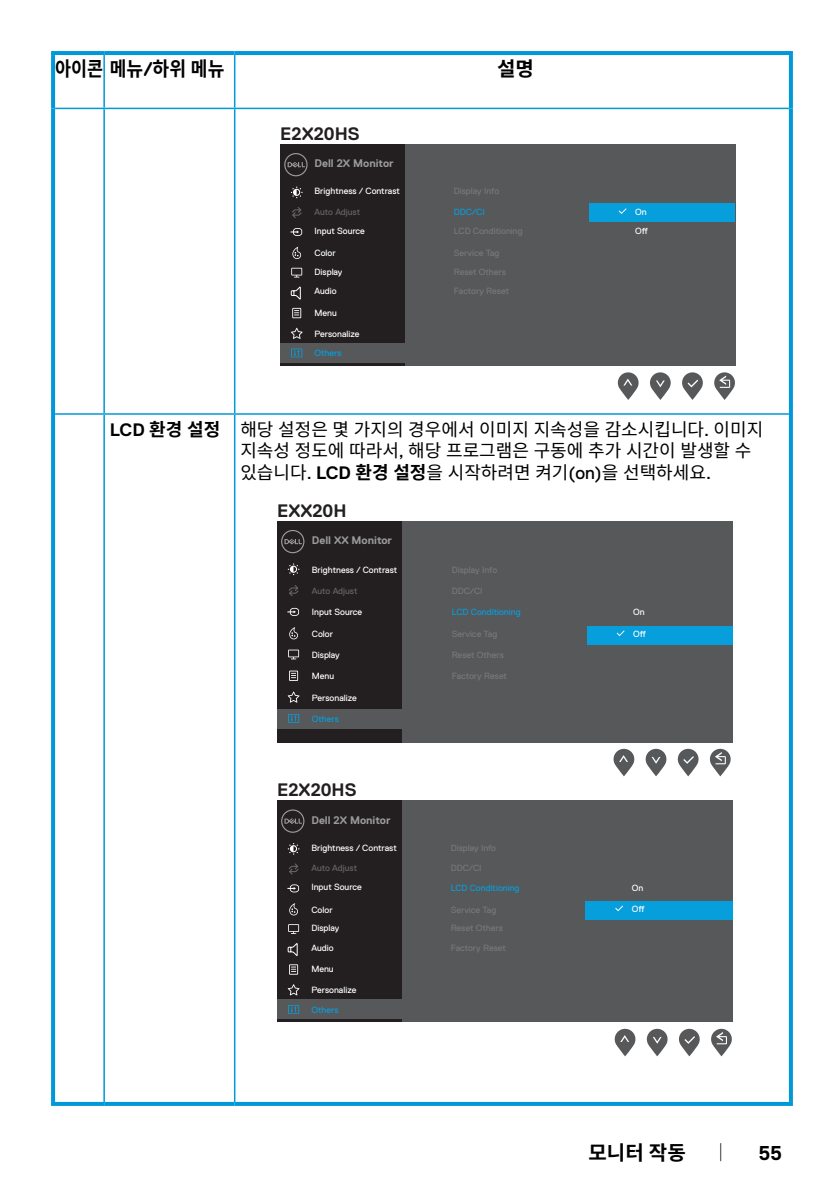
<style>
.page{position:relative;width:840px;height:1191px;background:#fff}
.page>*{position:absolute;margin:0;border:0;box-sizing:border-box;transform-origin:0 0}
.t1{font:700 20px "Noto Sans CJ Ksc";color:#000;scale:.87 1}
.t2{font:700 20px "Noto Sans CJ Ksc";color:#000}
.t3{font:700 20px "Dell Replica";color:#000}
.t4{font:18px/21.6px "Noto Sans CJ Ksc";color:#000}
.t5{font:700 18px "Dell Replica";color:#231f20}
.t6{font:700 11px "Dell Replica";color:#9b9b9b}
.t7{font:9px/18.4px "Dell Replica";color:#fff}
.t8{font:9px/19px "Dell Replica";color:#787878}
.t9{font:9px "Dell Replica";color:#069edb}
.t10{font:9px "Dell Replica";color:#646464}
.s1{font-family:"Dell Replica"}
.s2{font-family:"Dell Replica";font-weight:700}
.s3{font-weight:700}
</style>
<div class="page">
<hr style="left:51px;top:51px;width:53px;height:4px;background:#0098d9">
<svg style="left:51px;top:55px;width:4px;height:53px"></svg>
<hr style="left:104px;top:51px;width:130px;height:4px;background:#0098d9">
<hr style="left:234px;top:51px;width:558px;height:4px;background:#0098d9">
<svg style="left:788px;top:55px;width:4px;height:53px"></svg>
<svg style="left:51px;top:108px;width:4px;height:306px"></svg>
<svg style="left:788px;top:108px;width:4px;height:306px"></svg>
<hr style="left:103px;top:55px;width:2px;height:53px;background:#0098d9">
<hr style="left:234px;top:55px;width:1px;height:53px;background:#0098d9">
<hr style="left:55px;top:108px;width:49px;height:1px;background:#0098d9">
<hr style="left:104px;top:108px;width:130px;height:1px;background:#0098d9">
<hr style="left:103px;top:109px;width:2px;height:304px;background:#0098d9">
<hr style="left:234px;top:108px;width:554px;height:1px;background:#0098d9">
<hr style="left:234px;top:109px;width:1px;height:304px;background:#0098d9">
<hr style="left:55px;top:413px;width:49px;height:2px;background:#0098d9">
<hr style="left:104px;top:413px;width:130px;height:2px;background:#0098d9">
<hr style="left:103px;top:415px;width:2px;height:687px;background:#0098d9">
<hr style="left:234px;top:413px;width:554px;height:2px;background:#0098d9">
<hr style="left:234px;top:415px;width:1px;height:687px;background:#0098d9">
<svg style="left:51px;top:414px;width:4px;height:688px;background:#0499d9"></svg>
<svg style="left:788px;top:414px;width:4px;height:688px;background:#3aafe1"></svg>
<svg style="left:51px;top:1102px;width:53px;height:4px"></svg>
<svg style="left:104px;top:1102px;width:130px;height:4px"></svg>
<svg style="left:234px;top:1102px;width:558px;height:4px;background:#0499d9"></svg>
<svg style="left:714px;top:372px;width:20px;height:28px"></svg>
<svg style="left:650px;top:372px;width:20px;height:28px"></svg>
<svg style="left:617px;top:372px;width:21px;height:28px"></svg>
<svg style="left:682px;top:372px;width:20px;height:28px"></svg>
<div style="left:280px;top:144px;width:455px;height:221px;background:#57585a"></div>
<div style="left:280px;top:144px;width:125px;height:221px;background:#231f20"></div>
<div style="left:280px;top:343px;width:125px;height:20px;background:#57585a"></div>
<svg style="left:284px;top:153px;width:23px;height:23px"></svg>
<svg style="left:291px;top:187px;width:11px;height:11px"></svg>
<svg style="left:292px;top:207px;width:9px;height:11px"></svg>
<svg style="left:292px;top:247px;width:9px;height:12px"></svg>
<svg style="left:291px;top:268px;width:11px;height:9px"></svg>
<svg style="left:292px;top:308px;width:9px;height:10px"></svg>
<svg style="left:291px;top:328px;width:11px;height:11px"></svg>
<svg style="left:291px;top:348px;width:11px;height:9px"></svg>
<svg style="left:290px;top:228px;width:12px;height:8px"></svg>
<svg style="left:290px;top:286px;width:11px;height:13px"></svg>
<div style="left:588px;top:203px;width:146px;height:19px;background:#069edb"></div>
<svg style="left:618px;top:208px;width:8px;height:6px"></svg>
<div style="left:277px;top:521px;width:455px;height:221px;background:#57585a"></div>
<div style="left:277px;top:521px;width:125px;height:221px;background:#231f20"></div>
<div style="left:277px;top:709px;width:125px;height:20px;background:#57585a"></div>
<svg style="left:281px;top:530px;width:23px;height:23px"></svg>
<svg style="left:287px;top:563px;width:12px;height:12px"></svg>
<svg style="left:289px;top:585px;width:9px;height:11px"></svg>
<svg style="left:289px;top:627px;width:9px;height:12px"></svg>
<svg style="left:288px;top:649px;width:11px;height:10px"></svg>
<svg style="left:289px;top:670px;width:9px;height:11px"></svg>
<svg style="left:287px;top:691px;width:12px;height:11px"></svg>
<svg style="left:288px;top:714px;width:11px;height:9px"></svg>
<svg style="left:287px;top:608px;width:12px;height:8px"></svg>
<div style="left:586px;top:625px;width:146px;height:19px;background:#069edb"></div>
<svg style="left:616px;top:630px;width:8px;height:6px"></svg>
<svg style="left:709px;top:749px;width:21px;height:27px"></svg>
<svg style="left:645px;top:749px;width:21px;height:27px"></svg>
<svg style="left:613px;top:749px;width:21px;height:27px"></svg>
<svg style="left:677px;top:749px;width:21px;height:27px"></svg>
<svg style="left:711px;top:1028px;width:20px;height:28px"></svg>
<svg style="left:646px;top:1028px;width:21px;height:28px"></svg>
<svg style="left:614px;top:1028px;width:21px;height:28px"></svg>
<svg style="left:679px;top:1028px;width:20px;height:28px"></svg>
<div style="left:277px;top:800px;width:455px;height:221px;background:#57585a"></div>
<div style="left:277px;top:800px;width:125px;height:221px;background:#231f20"></div>
<div style="left:277px;top:999px;width:125px;height:20px;background:#57585a"></div>
<svg style="left:281px;top:809px;width:23px;height:23px"></svg>
<svg style="left:287px;top:843px;width:12px;height:11px"></svg>
<svg style="left:288px;top:863px;width:10px;height:11px"></svg>
<svg style="left:289px;top:903px;width:9px;height:12px"></svg>
<svg style="left:288px;top:924px;width:11px;height:10px"></svg>
<svg style="left:289px;top:964px;width:9px;height:10px"></svg>
<svg style="left:287px;top:984px;width:12px;height:11px"></svg>
<svg style="left:288px;top:1005px;width:11px;height:8px"></svg>
<svg style="left:287px;top:884px;width:12px;height:8px"></svg>
<svg style="left:287px;top:943px;width:11px;height:12px"></svg>
<div style="left:585px;top:900px;width:147px;height:19px;background:#069edb"></div>
<svg style="left:615px;top:906px;width:7px;height:5px"></svg>
<h1 class="t1" style="left:55px;top:58px;width:196px">아이콘 메뉴<span class="s1">/</span>하위 메뉴</h1>
<h1 class="t2" style="left:497px;top:58px;width:38px">설명</h1>
<h2 class="t5" style="left:280px;top:123px;width:81px">E2X20HS</h2>
<p class="t6" style="left:314px;top:157px;width:81px">Dell 2X Monitor</p>
<p class="t7" style="left:314px;top:182px;width:87px">Brightness / Contrast</p>
<p class="t10" style="left:314px;top:206px;width:47px">Auto Adjust</p>
<p class="t7" style="left:314px;top:221px;width:52px">Input Source</p>
<p class="t7" style="left:314px;top:244px;width:29px">Color<br>Display</p>
<p class="t7" style="left:314px;top:303px;width:24px">Menu</p>
<p class="t7" style="left:314px;top:282px;width:24px">Audio</p>
<p class="t7" style="left:314px;top:325px;width:46px">Personalize</p>
<p class="t9" style="left:314px;top:348px;width:29px">Others</p>
<p class="t8" style="left:453px;top:182px;width:47px">Display Info</p>
<p class="t9" style="left:453px;top:207px;width:32px">DDC/CI</p>
<p class="t8" style="left:453px;top:221px;width:70px">LCD Conditioning</p>
<p class="t8" style="left:453px;top:244px;width:57px">Service Tag<br>Reset Others<br>Factory Reset</p>
<p class="t7" style="left:635px;top:202px;width:14px;line-height:19.2px">On<br>Off</p>
<h2 class="t4" style="left:240px;top:418px;width:524px;text-indent:-130px"><span class="s2">LCD</span> <span class="s3">환경 설정</span> 해당 설정은 몇 가지의 경우에서 이미지 지속성을 감소시킵니다<span class="s1">.</span> 이미지 지속성 정도에 따라서<span class="s1">,</span> 해당 프로그램은 구동에 추가 시간이 발생할 수 있습니다<span class="s1">.</span> <span class="s2">LCD</span> <span class="s3">환경 설정</span>을 시작하려면 켜기<span class="s1">(on)</span>을 선택하세요<span class="s1">.</span></h2>
<h2 class="t5" style="left:277px;top:500px;width:71px">EXX20H</h2>
<p class="t6" style="left:312px;top:534px;width:82px">Dell XX Monitor</p>
<p class="t7" style="left:312px;top:560px;width:87px">Brightness / Contrast</p>
<p class="t10" style="left:312px;top:586px;width:47px">Auto Adjust</p>
<p class="t7" style="left:312px;top:603px;width:52px">Input Source</p>
<p class="t7" style="left:312px;top:624px;width:23px">Color</p>
<p class="t7" style="left:312px;top:645px;width:29px">Display</p>
<p class="t7" style="left:312px;top:667px;width:24px">Menu</p>
<p class="t7" style="left:312px;top:688px;width:46px">Personalize</p>
<p class="t9" style="left:312px;top:714px;width:29px">Others</p>
<h2 class="t5" style="left:277px;top:780px;width:81px">E2X20HS</h2>
<p class="t6" style="left:311px;top:814px;width:81px">Dell 2X Monitor</p>
<p class="t7" style="left:311px;top:838px;width:87px">Brightness / Contrast</p>
<p class="t10" style="left:311px;top:863px;width:47px">Auto Adjust</p>
<p class="t7" style="left:311px;top:878px;width:52px">Input Source</p>
<p class="t7" style="left:311px;top:900px;width:29px">Color<br>Display</p>
<p class="t7" style="left:311px;top:959px;width:24px">Menu</p>
<p class="t7" style="left:311px;top:938px;width:24px">Audio</p>
<p class="t7" style="left:311px;top:981px;width:46px">Personalize</p>
<p class="t9" style="left:311px;top:1004px;width:29px">Others</p>
<p class="t8" style="left:451px;top:560px;width:47px">Display Info</p>
<p class="t8" style="left:451px;top:581px;width:32px">DDC/CI</p>
<p class="t9" style="left:451px;top:607px;width:70px">LCD Conditioning</p>
<p class="t8" style="left:451px;top:624px;width:47px">Service Tag</p>
<p class="t8" style="left:451px;top:645px;width:54px">Reset Others</p>
<p class="t8" style="left:451px;top:667px;width:57px">Factory Reset</p>
<p class="t8" style="left:450px;top:838px;width:47px">Display Info</p>
<p class="t8" style="left:450px;top:858px;width:32px">DDC/CI</p>
<p class="t9" style="left:450px;top:882px;width:70px">LCD Conditioning</p>
<p class="t8" style="left:450px;top:900px;width:57px">Service Tag<br>Reset Others<br>Factory Reset</p>
<p class="t7" style="left:632px;top:603px;width:13px">On</p>
<p class="t7" style="left:632px;top:624px;width:14px">Off</p>
<p class="t7" style="left:631px;top:878px;width:13px">On</p>
<p class="t7" style="left:631px;top:899px;width:14px">Off</p>
<h1 class="t2" style="left:588px;top:1141px;width:99px">모니터 작동</h1>
<h2 class="t4" style="left:711px;top:1142px;width:19px">│</h2>
<h1 class="t3" style="left:758px;top:1142px;width:25px">55</h1>
</div>
